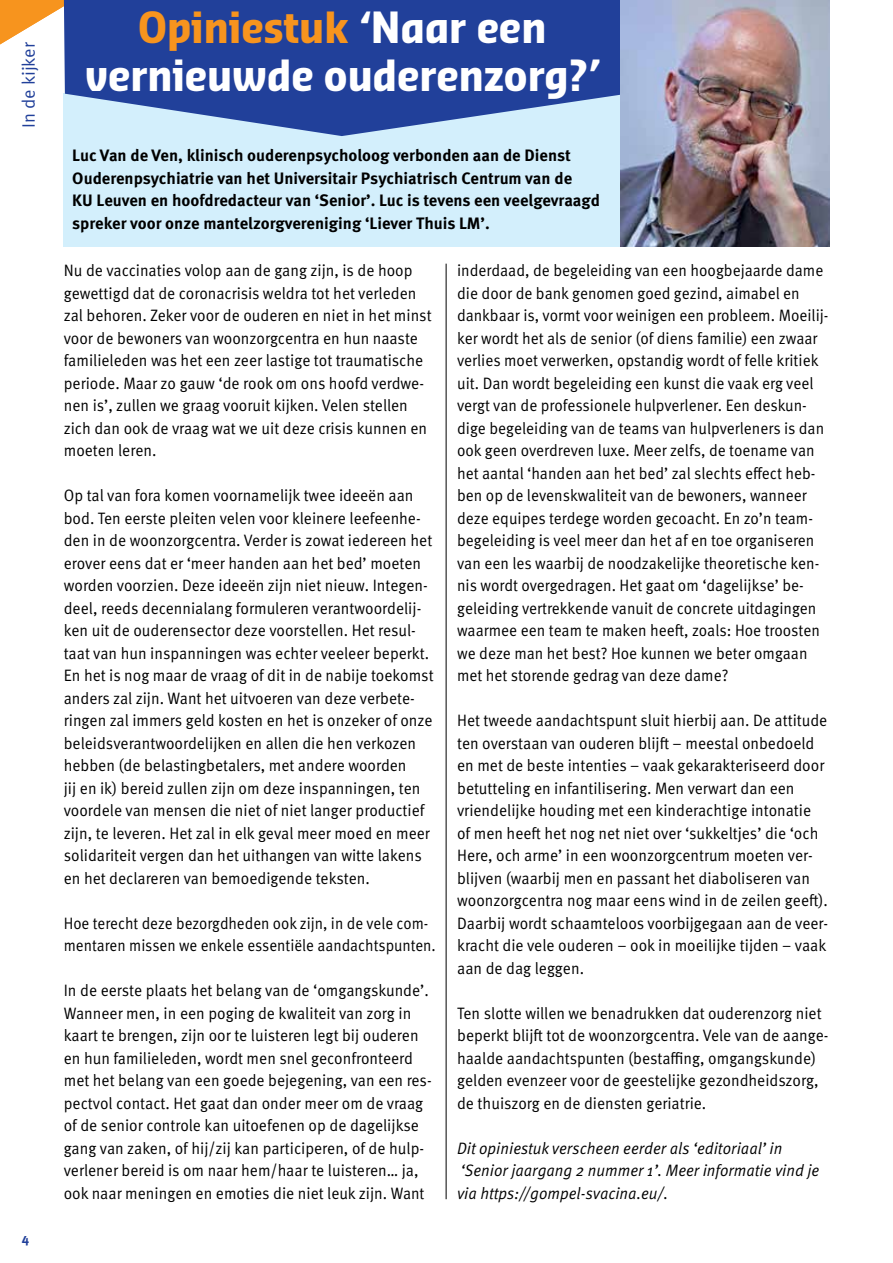
<style>
.page{position:relative;width:893px;height:1263px;background:#fff}
.page>*{position:absolute;margin:0;border:0;box-sizing:border-box;transform-origin:0 0}
.t1{font:700 42px/48px "Sansa Con Pro";color:#fff;text-align:center}
.t2{font:18px "Meta OT Norm";color:#21409a}
.t3{font:16.5px/22.5px "Meta OT Norm";color:#000;scale:.94 1}
.t4{font:16.5px/22.5px "Meta OT Norm";color:#000;scale:.93 1}
.t5{font:700 16.5px/22.5px "Meta OT";color:#000}
.t6{font:16.5px/22.5px "Meta Pro Norm Ita";color:#000;scale:.94 1}
.t7{font:16.5px/22.5px "Meta OT Norm";color:#000;scale:.91 1}
.t8{font:700 13.5px "Meta OT";color:#21409a}
.s1{color:#f7941e}
</style>
<div class="page">
<div style="left:64px;top:94px;width:765px;height:153px;background:#d3effc"></div>
<svg style="left:0;top:0;width:64px;height:44px"></svg>
<svg style="left:64px;top:0;width:557px;height:136px;fill:#21409a"></svg>
<img style="left:621px;top:0;width:208px;height:247px">
<hr style="left:446px;top:264px;width:1px;height:935px;background:#000">
<p class="t2" style="left:18px;top:128px;width:87px;rotate:-90deg">In de kijker</p>
<p class="t8" style="left:22px;top:1230px;width:9px">4</p>
<h1 class="t1" style="left:85px;top:3px;width:516px"><span class="s1">Opiniestuk</span> ‘Naar een vernieuwde ouderenzorg?’</h1>
<p class="t5" style="left:72px;top:144px;width:529px">Luc Van de Ven, klinisch ouderenpsycholoog verbonden aan de Dienst Ouderenpsychiatrie van het Universitair Psychiatrisch Centrum van de<br>KU Leuven en hoofdredacteur van ‘Senior’. Luc is tevens een veelgevraagd spreker voor onze mantelzorgvereniging ‘Liever Thuis LM’.</p>
<p class="t3" style="left:64px;top:259px;width:393px">Nu de vaccinaties volop aan de gang zijn, is de hoop gewettigd dat de coronacrisis weldra tot het verleden zal behoren. Zeker voor de ouderen en niet in het minst voor de bewoners van woonzorgcentra en hun naaste familieleden was het een zeer lastige tot traumatische periode. Maar zo gauw ‘de rook om ons hoofd verdwe&shy;nen is’, zullen we graag vooruit kijken. Velen stellen zich dan ook de vraag wat we uit deze crisis kunnen en moeten leren.</p>
<p class="t3" style="left:64px;top:484px;width:395px">Op tal van fora komen voornamelijk twee ideeën aan bod. Ten eerste pleiten velen voor kleinere leefeenhe&shy;den in de woonzorgcentra. Verder is zowat iedereen het erover eens dat er ‘meer handen aan het bed’ moeten worden voorzien. Deze ideeën zijn niet nieuw. Integen&shy;deel, reeds decennialang formuleren verantwoordelij&shy;ken uit de ouderensector deze voorstellen. Het resul&shy;taat van hun inspanningen was echter veeleer beperkt.<br>En het is nog maar de vraag of dit in de nabije toekomst anders zal zijn. Want het uitvoeren van deze verbete&shy;ringen zal immers geld kosten en het is onzeker of onze beleidsverantwoordelijken en allen die hen verkozen hebben (de belastingbetalers, met andere woorden<br>jij en ik) bereid zullen zijn om deze inspanningen, ten voordele van mensen die niet of niet langer productief zijn, te leveren. Het zal in elk geval meer moed en meer solidariteit vergen dan het uithangen van witte lakens en het declareren van bemoedigende teksten.</p>
<p class="t7" style="left:64px;top:912px;width:410px">Hoe terecht deze bezorgdheden ook zijn, in de vele com&shy;mentaren missen we enkele essentiële aandachtspunten.</p>
<p class="t3" style="left:64px;top:979px;width:393px">In de eerste plaats het belang van de ‘omgangskunde’.<br>Wanneer men, in een poging de kwaliteit van zorg in kaart te brengen, zijn oor te luisteren legt bij ouderen en hun familieleden, wordt men snel geconfronteerd met het belang van een goede bejegening, van een res&shy;pectvol contact. Het gaat dan onder meer om de vraag of de senior controle kan uitoefenen op de dagelijkse gang van zaken, of hij/zij kan participeren, of de hulp&shy;verlener bereid is om naar hem/haar te luisteren… ja, ook naar meningen en emoties die niet leuk zijn. Want</p>
<p class="t4" style="left:457px;top:259px;width:401px">inderdaad, de begeleiding van een hoogbejaarde dame die door de bank genomen goed gezind, aimabel en dankbaar is, vormt voor weinigen een probleem. Moeilij&shy;ker wordt het als de senior (of diens familie) een zwaar verlies moet verwerken, opstandig wordt of felle kritiek uit. Dan wordt begeleiding een kunst die vaak erg veel vergt van de professionele hulpverlener. Een deskun&shy;dige begeleiding van de teams van hulpverleners is dan ook geen overdreven luxe. Meer zelfs, de toename van het aantal ‘handen aan het bed’ zal slechts effect heb&shy;ben op de levenskwaliteit van de bewoners, wanneer deze equipes terdege worden gecoacht. En zo’n team&shy;begeleiding is veel meer dan het af en toe organiseren van een les waarbij de noodzakelijke theoretische ken&shy;nis wordt overgedragen. Het gaat om ‘dagelijkse’ be&shy;geleiding vertrekkende vanuit de concrete uitdagingen waarmee een team te maken heeft, zoals: Hoe troosten we deze man het best? Hoe kunnen we beter omgaan met het storende gedrag van deze dame?</p>
<p class="t3" style="left:457px;top:709px;width:396px">Het tweede aandachtspunt sluit hierbij aan. De attitude ten overstaan van ouderen blijft – meestal onbedoeld en met de beste intenties – vaak gekarakteriseerd door betutteling en infantilisering. Men verwart dan een vriendelijke houding met een kinderachtige intonatie of men heeft het nog net niet over ‘sukkeltjes’ die ‘och Here, och arme’ in een woonzorgcentrum moeten ver&shy;blijven (waarbij men en passant het diaboliseren van woonzorgcentra nog maar eens wind in de zeilen geeft).<br>Daarbij wordt schaamteloos voorbijgegaan aan de veer&shy;kracht die vele ouderen – ook in moeilijke tijden – vaak aan de dag leggen.</p>
<p class="t3" style="left:457px;top:1002px;width:397px">Ten slotte willen we benadrukken dat ouderenzorg niet beperkt blijft tot de woonzorgcentra. Vele van de aange&shy;haalde aandachtspunten (bestaffing, omgangskunde) gelden evenzeer voor de geestelijke gezondheidszorg, de thuiszorg en de diensten geriatrie.</p>
<p class="t6" style="left:457px;top:1136px;width:387px">Dit opiniestuk verscheen eerder als ‘editoriaal’ in ‘Senior jaargang 2 nummer 1’. Meer informatie vind je via https://gompel-svacina.eu/.</p>
</div>
